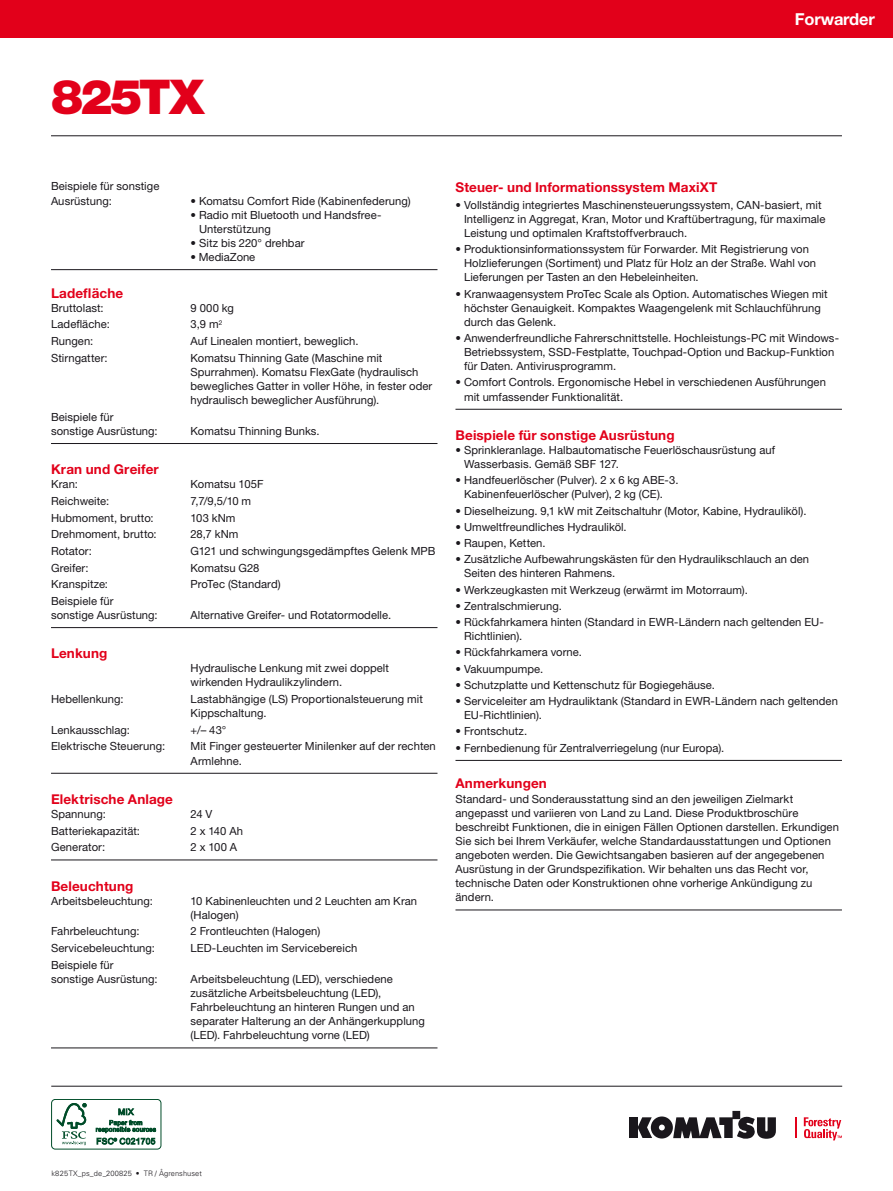
<style>
.page{position:relative;width:893px;height:1191px;background:#fff}
.page>*{position:absolute;margin:0;border:0;box-sizing:border-box;transform-origin:0 0}
.t1{font:900 48px "Helvetica Neue LT Std";letter-spacing:-.05em;color:#e2001a}
.t2{font:700 16.5px "Helvetica Neue LT Std";letter-spacing:-.01em;color:#fff}
.t3{font:700 13.5px "Helvetica Neue LT Std";letter-spacing:.01em;color:#e2001a}
.t4{font:11.25px/14.1px "Helvetica Neue LT Std";letter-spacing:.005em;color:#1a171c}
.t5{font:300 7.5px "Univers";letter-spacing:.015em;color:#1a171c}
</style>
<div class="page">
<div style="left:0;top:0;width:893px;height:38px;background:#e2001a"></div>
<hr style="left:51px;top:135px;width:791px;height:1px;background:#1a171c">
<hr style="left:51px;top:1085px;width:791px;height:1px;background:#1a171c">
<div style="left:629px;top:1117px;width:9px;height:21px;background:#1a171c"></div>
<svg style="left:638px;top:1110px;width:138px;height:29px"></svg>
<svg style="left:804px;top:1117px;width:38px;height:23px"></svg>
<svg style="left:795px;top:1117px;width:1px;height:21px"></svg>
<hr style="left:51px;top:269px;width:386px;height:1px;background:#1a171c">
<hr style="left:51px;top:443px;width:386px;height:1px;background:#1a171c">
<hr style="left:51px;top:627px;width:386px;height:1px;background:#1a171c">
<hr style="left:51px;top:773px;width:386px;height:1px;background:#1a171c">
<hr style="left:51px;top:859px;width:386px;height:1px;background:#1a171c">
<hr style="left:51px;top:1047px;width:386px;height:1px;background:#1a171c">
<hr style="left:455px;top:409px;width:387px;height:1px;background:#1a171c">
<hr style="left:455px;top:760px;width:387px;height:1px;background:#1a171c">
<hr style="left:455px;top:909px;width:387px;height:1px;background:#1a171c">
<div style="left:51px;top:1099px;width:110px;height:50px;border:1px solid #004c29;border-radius:4px"></div>
<svg style="left:56px;top:1103px;width:30px;height:42px"></svg>
<svg style="left:96px;top:1108px;width:60px;height:36px"></svg>
<h1 class="t1" style="left:51px;top:69px;width:155px">825TX</h1>
<h2 class="t2" style="left:795px;top:13px;width:81px">Forwarder</h2>
<p class="t4" style="left:51px;top:181px;width:110px">Beispiele für sonstige<br>Ausrüstung:</p>
<p class="t4" style="left:191px;top:195px;width:222px">• Komatsu Comfort Ride (Kabinenfederung)</p>
<p class="t4" style="left:199px;top:209px;width:184px;text-indent:-9px">• Radio mit Bluetooth und Handsfree-<br>Unterstützung</p>
<p class="t4" style="left:191px;top:237px;width:116px">• Sitz bis 220° drehbar</p>
<p class="t4" style="left:191px;top:251px;width:66px">• MediaZone</p>
<p class="t3" style="left:51px;top:288px;width:74px">Ladefläche</p>
<p class="t4" style="left:51px;top:302px;width:54px">Bruttolast:</p>
<p class="t4" style="left:191px;top:302px;width:45px">9 000 kg</p>
<p class="t4" style="left:51px;top:318px;width:60px">Ladefläche:</p>
<p class="t4" style="left:191px;top:318px;width:33px">3,9 m<sup>2</sup></p>
<p class="t4" style="left:51px;top:335px;width:44px">Rungen:</p>
<p class="t4" style="left:191px;top:335px;width:170px">Auf Linealen montiert, beweglich.</p>
<p class="t4" style="left:51px;top:352px;width:58px">Stirngatter:</p>
<p class="t4" style="left:191px;top:352px;width:243px">Komatsu Thinning Gate (Maschine mit Spurrahmen). Komatsu FlexGate (hydraulisch bewegliches Gatter in voller Höhe, in fester oder hydraulisch beweglicher Ausführung).</p>
<p class="t4" style="left:51px;top:411px;width:108px">Beispiele für sonstige Ausrüstung:</p>
<p class="t4" style="left:191px;top:425px;width:131px">Komatsu Thinning Bunks.</p>
<p class="t3" style="left:51px;top:464px;width:109px">Kran und Greifer</p>
<p class="t4" style="left:51px;top:478px;width:28px">Kran:</p>
<p class="t4" style="left:190px;top:478px;width:74px">Komatsu 105F</p>
<p class="t4" style="left:51px;top:495px;width:60px">Reichweite:</p>
<p class="t4" style="left:191px;top:495px;width:62px">7,7/9,5/10 m</p>
<p class="t4" style="left:51px;top:511px;width:104px">Hubmoment, brutto:</p>
<p class="t4" style="left:191px;top:511px;width:47px">103 kNm</p>
<p class="t4" style="left:51px;top:528px;width:107px">Drehmoment, brutto:</p>
<p class="t4" style="left:190px;top:528px;width:50px">28,7 kNm</p>
<p class="t4" style="left:51px;top:545px;width:42px">Rotator:</p>
<p class="t4" style="left:191px;top:545px;width:246px">G121 und schwingungsgedämpftes Gelenk MPB</p>
<p class="t4" style="left:51px;top:561px;width:39px">Greifer:</p>
<p class="t4" style="left:190px;top:561px;width:71px">Komatsu G28</p>
<p class="t4" style="left:51px;top:578px;width:59px">Kranspitze:</p>
<p class="t4" style="left:191px;top:578px;width:92px">ProTec (Standard)</p>
<p class="t4" style="left:51px;top:595px;width:108px">Beispiele für sonstige Ausrüstung:</p>
<p class="t4" style="left:191px;top:609px;width:202px">Alternative Greifer- und Rotatormodelle.</p>
<p class="t3" style="left:51px;top:648px;width:58px">Lenkung</p>
<p class="t4" style="left:191px;top:662px;width:200px">Hydraulische Lenkung mit zwei doppelt wirkenden Hydraulikzylindern.</p>
<p class="t4" style="left:51px;top:693px;width:74px">Hebellenkung:</p>
<p class="t4" style="left:191px;top:693px;width:234px">Lastabhängige (LS) Proportionalsteuerung mit<br>Kippschaltung.</p>
<p class="t4" style="left:51px;top:724px;width:81px">Lenkausschlag:</p>
<p class="t4" style="left:191px;top:724px;width:37px">+/– 43°</p>
<p class="t4" style="left:51px;top:740px;width:116px">Elektrische Steuerung:</p>
<p class="t4" style="left:191px;top:740px;width:247px">Mit Finger gesteuerter Minilenker auf der rechten<br>Armlehne.</p>
<p class="t3" style="left:51px;top:794px;width:124px">Elektrische Anlage</p>
<p class="t4" style="left:51px;top:808px;width:56px">Spannung:</p>
<p class="t4" style="left:191px;top:808px;width:23px">24 V</p>
<p class="t4" style="left:51px;top:824px;width:91px">Batteriekapazität:</p>
<p class="t4" style="left:191px;top:824px;width:54px">2 x 140 Ah</p>
<p class="t4" style="left:51px;top:841px;width:56px">Generator:</p>
<p class="t4" style="left:191px;top:841px;width:48px">2 x 100 A</p>
<p class="t3" style="left:51px;top:881px;width:84px">Beleuchtung</p>
<p class="t4" style="left:51px;top:894px;width:104px">Arbeitsbeleuchtung:</p>
<p class="t4" style="left:191px;top:894px;width:228px">10 Kabinenleuchten und 2 Leuchten am Kran (Halogen)</p>
<p class="t4" style="left:51px;top:925px;width:90px">Fahrbeleuchtung:</p>
<p class="t4" style="left:191px;top:925px;width:131px">2 Frontleuchten (Halogen)</p>
<p class="t4" style="left:51px;top:942px;width:106px">Servicebeleuchtung:</p>
<p class="t4" style="left:191px;top:942px;width:168px">LED-Leuchten im Servicebereich</p>
<p class="t4" style="left:51px;top:959px;width:108px">Beispiele für sonstige Ausrüstung:</p>
<p class="t4" style="left:191px;top:973px;width:236px">Arbeitsbeleuchtung (LED), verschiedene zusätzliche Arbeitsbeleuchtung (LED), Fahrbeleuchtung an hinteren Rungen und an separater Halterung an der Anhängerkupplung (LED). Fahrbeleuchtung vorne (LED)</p>
<p class="t3" style="left:455px;top:182px;width:263px">Steuer- und Informationssystem MaxiXT</p>
<p class="t4" style="left:464px;top:199px;width:363px;text-indent:-9px">• Vollständig integriertes Maschinensteuerungssystem, CAN-basiert, mit<br>Intelligenz in Aggregat, Kran, Motor und Kraftübertragung, für maximale<br>Leistung und optimalen Kraftstoffverbrauch.</p>
<p class="t4" style="left:464px;top:243px;width:354px;text-indent:-9px">• Produktionsinformationssystem für Forwarder. Mit Registrierung von<br>Holzlieferungen (Sortiment) und Platz für Holz an der Straße. Wahl von<br>Lieferungen per Tasten an den Hebeleinheiten.</p>
<p class="t4" style="left:464px;top:288px;width:365px;text-indent:-9px">• Kranwaagensystem ProTec Scale als Option. Automatisches Wiegen mit höchster Genauigkeit. Kompaktes Waagengelenk mit Schlauchführung durch das Gelenk.</p>
<p class="t4" style="left:464px;top:332px;width:377px;text-indent:-9px">• Anwenderfreundliche Fahrerschnittstelle. Hochleistungs-PC mit Windows-<br>Betriebssystem, SSD-Festplatte, Touchpad-Option und Backup-Funktion für Daten. Antivirusprogramm.</p>
<p class="t4" style="left:464px;top:376px;width:363px;text-indent:-9px">• Comfort Controls. Ergonomische Hebel in verschiedenen Ausführungen mit umfassender Funktionalität.</p>
<p class="t3" style="left:455px;top:430px;width:221px">Beispiele für sonstige Ausrüstung</p>
<p class="t4" style="left:464px;top:444px;width:313px;text-indent:-9px">• Sprinkleranlage. Halbautomatische Feuerlöschausrüstung auf<br>Wasserbasis. Gemäß SBF 127.</p>
<p class="t4" style="left:464px;top:474px;width:216px;text-indent:-9px">• Handfeuerlöscher (Pulver). 2 x 6 kg ABE-3.<br>Kabinenfeuerlöscher (Pulver), 2 kg (CE).</p>
<p class="t4" style="left:455px;top:505px;width:352px">• Dieselheizung. 9,1 kW mit Zeitschaltuhr (Motor, Kabine, Hydrauliköl).</p>
<p class="t4" style="left:455px;top:521px;width:173px">• Umweltfreundliches Hydrauliköl.</p>
<p class="t4" style="left:455px;top:537px;width:92px">• Raupen, Ketten.</p>
<p class="t4" style="left:464px;top:553px;width:347px;text-indent:-9px">• Zusätzliche Aufbewahrungskästen für den Hydraulikschlauch an den<br>Seiten des hinteren Rahmens.</p>
<p class="t4" style="left:455px;top:584px;width:294px">• Werkzeugkasten mit Werkzeug (erwärmt im Motorraum).</p>
<p class="t4" style="left:455px;top:600px;width:108px">• Zentralschmierung.</p>
<p class="t4" style="left:464px;top:616px;width:361px;text-indent:-9px">• Rückfahrkamera hinten (Standard in EWR-Ländern nach geltenden EU-<br>Richtlinien).</p>
<p class="t4" style="left:455px;top:646px;width:128px">• Rückfahrkamera vorne.</p>
<p class="t4" style="left:455px;top:663px;width:89px">• Vakuumpumpe.</p>
<p class="t4" style="left:455px;top:679px;width:261px">• Schutzplatte und Kettenschutz für Bogiegehäuse.</p>
<p class="t4" style="left:464px;top:695px;width:375px;text-indent:-9px">• Serviceleiter am Hydrauliktank (Standard in EWR-Ländern nach geltenden<br>EU-Richtlinien).</p>
<p class="t4" style="left:455px;top:725px;width:73px">• Frontschutz.</p>
<p class="t4" style="left:455px;top:742px;width:270px">• Fernbedienung für Zentralverriegelung (nur Europa).</p>
<p class="t3" style="left:455px;top:779px;width:93px">Anmerkungen</p>
<p class="t4" style="left:455px;top:792px;width:385px">Standard- und Sonderausstattung sind an den jeweiligen Zielmarkt angepasst und variieren von Land zu Land. Diese Produktbroschüre beschreibt Funktionen, die in einigen Fällen Optionen darstellen. Erkundigen Sie sich bei Ihrem Verkäufer, welche Standardausstattungen und Optionen angeboten werden. Die Gewichtsangaben basieren auf der angegebenen Ausrüstung in der Grundspezifikation. Wir behalten uns das Recht vor, technische Daten oder Konstruktionen ohne vorherige Ankündigung zu ändern.</p>
<p class="t5" style="left:51px;top:1170px;width:152px">k825TX_ps_de_200825 • TR / Ågrenshuset</p>
</div>
